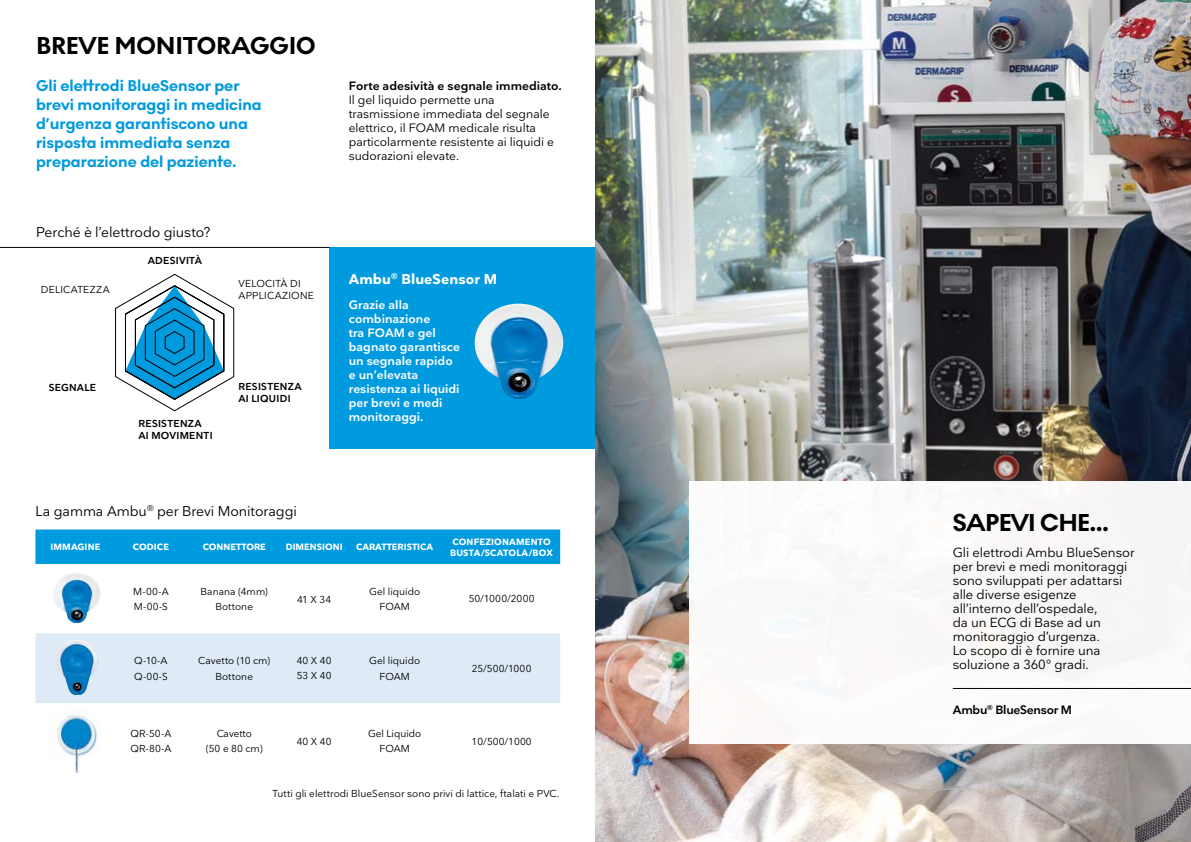
<style>
.page{position:relative;width:1191px;height:842px;background:#fff}
.page>*{position:absolute;margin:0;border:0;box-sizing:border-box;transform-origin:0 0}
.t1{font:700 25px "Noir No 1";letter-spacing:-.005em;color:#000}
.t2{font:700 25px "Noir No 1";letter-spacing:-.025em;color:#000}
.t3{font:700 16px/19px "Noir No 1";color:#009ade}
.t4{font:14px "Nationale";letter-spacing:-.005em;color:#000}
.t5{font:700 14px "Nationale";letter-spacing:.005em;color:#fff}
.t6{font:13px/14px "Nationale";letter-spacing:-.005em;color:#000}
.t7{font:12px/14px "Nationale";color:#000}
.t8{font:600 12px/14px "Nationale";color:#fff}
.t9{font:600 12px "Nationale";color:#000}
.t10{font:600 12px "Nationale";letter-spacing:-.025em;color:#000}
.t11{font:10px/15.1px "Nationale";letter-spacing:.005em;color:#000;text-align:center}
.t12{font:600 10px/12px "Nationale";letter-spacing:.025em;color:#000}
.t13{font:10px/12px "Nationale";letter-spacing:.025em;color:#000}
.t14{font:10px "Nationale";letter-spacing:.03em;color:#000}
.t15{font:700 9px/11px "Nationale";color:#fff}
</style>
<div class="page">
<div style="left:329px;top:247px;width:266px;height:202px;background:#009ade"></div>
<hr style="left:0;top:247px;width:329px;height:1px;background:#000">
<svg style="left:115px;top:274px;width:119px;height:137px"></svg>
<img style="left:475px;top:304px;width:88px;height:95px">
<div style="left:35px;top:529px;width:525px;height:35px;background:#009ade"></div>
<div style="left:35px;top:633px;width:525px;height:70px;background:#deebf7"></div>
<img style="left:54px;top:640px;width:46px;height:55px">
<img style="left:50px;top:715px;width:48px;height:57px">
<img style="left:53px;top:573px;width:48px;height:50px">
<img style="left:595px;top:0;width:596px;height:842px">
<div style="left:689px;top:481px;width:502px;height:263px;background:#fff"></div>
<hr style="left:953px;top:688px;width:238px;height:1px;background:#000">
<h1 class="t1" style="left:36px;top:27px;width:281px">BREVE MONITORAGGIO</h1>
<h2 class="t3" style="left:36px;top:76px;width:227px">Gli elettrodi BlueSensor per brevi monitoraggi in medicina d’urgenza garantiscono una risposta immediata senza preparazione del paziente.</h2>
<h3 class="t4" style="left:36px;top:224px;width:176px">Perché è l’elettrodo giusto?</h3>
<p class="t14" style="left:41px;top:284px;width:70px">DELICATEZZA</p>
<p class="t12" style="left:148px;top:255px;width:56px">ADESIVITÀ</p>
<p class="t13" style="left:238px;top:278px;width:77px">VELOCITÀ DI<br>APPLICAZIONE</p>
<p class="t12" style="left:49px;top:381px;width:49px">SEGNALE</p>
<p class="t12" style="left:138px;top:417px;width:76px">RESISTENZA<br>AI MOVIMENTI</p>
<p class="t12" style="left:238px;top:381px;width:65px">RESISTENZA<br>AI LIQUIDI</p>
<p class="t9" style="left:349px;top:78px;width:214px">Forte adesività e segnale immediato.</p>
<p class="t7" style="left:349px;top:93px;width:207px">Il gel liquido permette una trasmissione immediata del segnale elettrico, il FOAM medicale risulta particolarmente resistente ai liquidi e sudorazioni elevate.</p>
<h3 class="t5" style="left:349px;top:270px;width:150px">Ambu<sup>®</sup> BlueSensor M</h3>
<p class="t8" style="left:349px;top:297px;width:113px">Grazie alla combinazione<br>tra FOAM e gel bagnato garantisce un segnale rapido e un’elevata resistenza ai liquidi per brevi e medi monitoraggi.</p>
<h3 class="t4" style="left:35px;top:502px;width:263px">La gamma Ambu<sup>®</sup> per Brevi Monitoraggi</h3>
<p class="t15" style="left:50px;top:541px;width:51px">IMMAGINE</p>
<p class="t15" style="left:133px;top:541px;width:38px">CODICE</p>
<p class="t15" style="left:203px;top:541px;width:65px">CONNETTORE</p>
<p class="t15" style="left:286px;top:541px;width:58px">DIMENSIONI</p>
<p class="t15" style="left:356px;top:541px;width:78px">CARATTERISTICA</p>
<p class="t15" style="left:450px;top:536px;width:104px">CONFEZIONAMENTO<br>BUSTA/SCATOLA/BOX</p>
<p class="t11" style="left:133px;top:584px;width:37px;text-align:left">M-00-A<br>M-00-S</p>
<p class="t11" style="left:200px;top:584px;width:69px">Banana (4mm)<br>Bottone</p>
<p class="t11" style="left:297px;top:591px;width:36px">41 X 34</p>
<p class="t11" style="left:369px;top:584px;width:52px">Gel liquido<br>FOAM</p>
<p class="t13" style="left:469px;top:593px;width:67px">50/1000/2000</p>
<p class="t11" style="left:134px;top:653px;width:35px;text-align:left">Q-10-A<br>Q-00-S</p>
<p class="t11" style="left:198px;top:653px;width:74px">Cavetto (10 cm)<br>Bottone</p>
<p class="t11" style="left:297px;top:653px;width:36px;text-align:left">40 X 40<br>53 X 40</p>
<p class="t11" style="left:369px;top:653px;width:52px">Gel liquido<br>FOAM</p>
<p class="t11" style="left:472px;top:661px;width:61px">25/500/1000</p>
<p class="t11" style="left:130px;top:726px;width:43px;text-align:left">QR-50-A<br>QR-80-A</p>
<p class="t11" style="left:206px;top:726px;width:59px">Cavetto<br>(50 e 80 cm)</p>
<p class="t11" style="left:297px;top:733px;width:36px">40 X 40</p>
<p class="t11" style="left:368px;top:726px;width:55px">Gel Liquido<br>FOAM</p>
<p class="t11" style="left:471px;top:733px;width:62px">10/500/1000</p>
<p class="t11" style="left:273px;top:785px;width:288px">Tutti gli elettrodi BlueSensor sono privi di lattice, ftalati e PVC.</p>
<h1 class="t2" style="left:953px;top:504px;width:158px">SAPEVI CHE...</h1>
<h3 class="t6" style="left:952px;top:545px;width:183px">Gli elettrodi Ambu BlueSensor per brevi e medi monitoraggi sono sviluppati per adattarsi alle diverse esigenze all’interno dell’ospedale,<br>da un ECG di Base ad un monitoraggio d’urgenza.<br>Lo scopo di è fornire una soluzione a 360° gradi.</h3>
<p class="t10" style="left:953px;top:702px;width:120px">Ambu<sup>®</sup> BlueSensor M</p>
</div>
